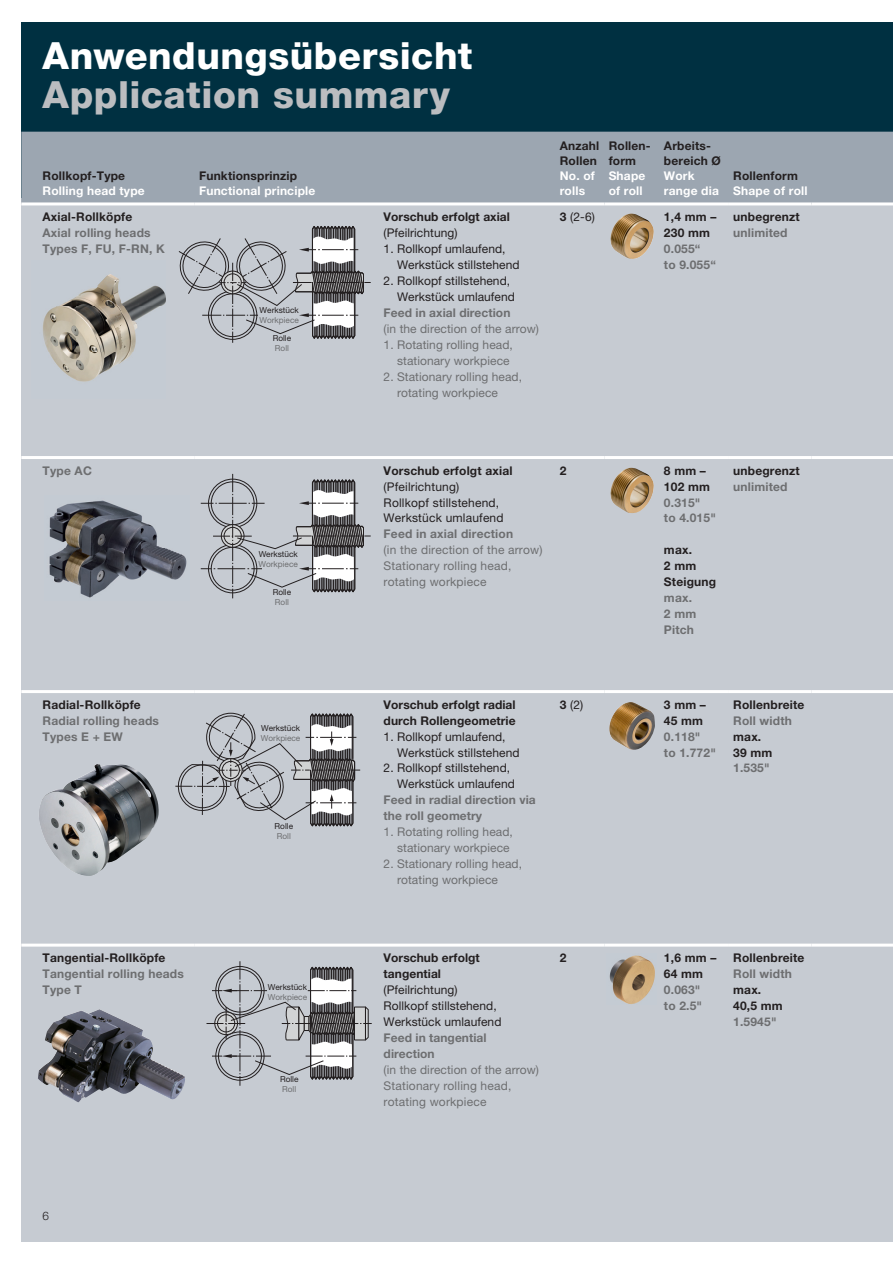
<style>
.page{position:relative;width:893px;height:1263px;background:#fff}
.page>*{position:absolute;margin:0;border:0;box-sizing:border-box;transform-origin:0 0}
.t1{font:800 37.5px "Helvetica Neue LT Pro";letter-spacing:.015em;color:#fff}
.t2{font:800 37.5px "Helvetica Neue LT Pro";letter-spacing:.015em;color:#bbbdc0}
.t3{font:700 12px/15.9px "Helvetica Neue LT Pro";letter-spacing:.015em;color:#231f20}
.t4{font:12px/15.9px "Helvetica Neue LT Pro";letter-spacing:.005em;color:#6d6e70}
.t5{font:700 12px/15.9px "Helvetica Neue LT Pro";letter-spacing:.015em;color:#6d6e70}
.t6{font:12px/15.9px "Helvetica Neue LT Pro";letter-spacing:.005em;color:#231f20}
.t7{font:700 12px/15px "Helvetica Neue LT Pro";letter-spacing:.015em;color:#fff}
.t8{font:8.25px "Helvetica Neue LT Pro";color:#231f20}
.t9{font:8.25px "Helvetica Neue LT Pro";color:#6d6e70}
.s1{font-weight:700}
</style>
<div class="page">
<div style="left:21px;top:22px;width:872px;height:1219px;background:#003041"></div>
<div style="left:21px;top:198px;width:872px;height:1044px;background:#c6cbd2"></div>
<img style="left:39px;top:764px;width:120px;height:112px">
<svg style="left:206px;top:961px;width:166px;height:125px"></svg>
<img style="left:38px;top:1009px;width:147px;height:93px">
<svg style="left:175px;top:712px;width:185px;height:115px"></svg>
<svg style="left:178px;top:226px;width:193px;height:117px"></svg>
<svg style="left:201px;top:474px;width:170px;height:124px"></svg>
<div style="left:21px;top:132px;width:872px;height:70px;background:#9ca6b1"></div>
<hr style="left:21px;top:202px;width:174px;height:3px;background:#fff">
<hr style="left:195px;top:202px;width:409px;height:3px;background:#fff">
<hr style="left:604px;top:202px;width:125px;height:3px;background:#fff">
<hr style="left:729px;top:202px;width:82px;height:3px;background:#fff">
<hr style="left:811px;top:202px;width:82px;height:3px;background:#fff">
<hr style="left:21px;top:456px;width:174px;height:3px;background:#fff">
<hr style="left:195px;top:456px;width:409px;height:3px;background:#fff">
<hr style="left:604px;top:456px;width:125px;height:3px;background:#fff">
<hr style="left:729px;top:456px;width:82px;height:3px;background:#fff">
<hr style="left:811px;top:456px;width:82px;height:3px;background:#fff">
<hr style="left:21px;top:690px;width:174px;height:3px;background:#fff">
<hr style="left:195px;top:690px;width:409px;height:3px;background:#fff">
<hr style="left:604px;top:690px;width:125px;height:3px;background:#fff">
<hr style="left:729px;top:690px;width:82px;height:3px;background:#fff">
<hr style="left:811px;top:690px;width:82px;height:3px;background:#fff">
<hr style="left:21px;top:943px;width:174px;height:3px;background:#fff">
<hr style="left:195px;top:943px;width:409px;height:3px;background:#fff">
<hr style="left:604px;top:943px;width:125px;height:3px;background:#fff">
<hr style="left:729px;top:943px;width:82px;height:3px;background:#fff">
<hr style="left:811px;top:943px;width:82px;height:3px;background:#fff">
<img style="left:610px;top:214px;width:44px;height:45px">
<img style="left:610px;top:468px;width:44px;height:45px">
<img style="left:609px;top:702px;width:46px;height:48px">
<img style="left:609px;top:955px;width:46px;height:49px">
<img style="left:49px;top:500px;width:138px;height:98px">
<img style="left:43px;top:274px;width:123px;height:108px">
<h1 class="t1" style="left:42px;top:42px;width:431px">Anwendungsübersicht</h1>
<h1 class="t2" style="left:42px;top:81px;width:409px">Application summary</h1>
<p class="t3" style="left:43px;top:169px;width:84px">Rollkopf-Type</p>
<p class="t7" style="left:43px;top:185px;width:104px">Rolling head type</p>
<p class="t3" style="left:43px;top:210px;width:91px">Axial-Rollköpfe</p>
<p class="t5" style="left:43px;top:226px;width:124px">Axial rolling heads<br>Types F, FU, F-RN, K</p>
<p class="t3" style="left:199px;top:169px;width:100px">Funktionsprinzip</p>
<p class="t7" style="left:199px;top:185px;width:118px">Functional principle</p>
<p class="t8" style="left:260px;top:307px;width:41px">Werkstück</p>
<p class="t9" style="left:259px;top:317px;width:41px">Workpiece</p>
<p class="t8" style="left:273px;top:335px;width:20px">Rolle</p>
<p class="t9" style="left:275px;top:345px;width:16px">Roll</p>
<p class="t3" style="left:384px;top:210px;width:128px">Vorschub erfolgt axial</p>
<p class="t6" style="left:384px;top:226px;width:75px">(Pfeilrichtung)</p>
<p class="t6" style="left:397px;top:242px;width:124px;text-indent:-14px">1. Rollkopf umlaufend,<br>Werkstück stillstehend</p>
<p class="t6" style="left:397px;top:274px;width:119px;text-indent:-14px">2. Rollkopf stillstehend,<br>Werkstück umlaufend</p>
<p class="t5" style="left:384px;top:306px;width:128px">Feed in axial direction</p>
<p class="t4" style="left:384px;top:322px;width:157px">(in the direction of the arrow)</p>
<p class="t4" style="left:384px;top:338px;width:131px;text-align:right">1. Rotating rolling head, stationary workpiece</p>
<p class="t4" style="left:397px;top:369px;width:126px;text-indent:-14px">2. Stationary rolling head, rotating workpiece</p>
<p class="t3" style="left:560px;top:140px;width:41px;line-height:15px">Anzahl<br>Rollen</p>
<p class="t7" style="left:560px;top:170px;width:37px">No. of rolls</p>
<p class="t3" style="left:609px;top:140px;width:44px;line-height:15px">Rollen&shy;form</p>
<p class="t7" style="left:609px;top:170px;width:38px">Shape of roll</p>
<p class="t3" style="left:664px;top:140px;width:58px;line-height:15px">Arbeits&shy;bereich Ø</p>
<p class="t7" style="left:664px;top:170px;width:56px">Work range dia</p>
<p class="t3" style="left:733px;top:169px;width:66px">Rollenform</p>
<p class="t7" style="left:733px;top:185px;width:76px">Shape of roll</p>
<p class="t6" style="left:560px;top:210px;width:37px"><span class="s1">3</span> (2-6)</p>
<p class="t3" style="left:664px;top:210px;width:54px">1,4 mm –<br>230 mm</p>
<p class="t5" style="left:664px;top:242px;width:53px">0.055“<br>to 9.055“</p>
<p class="t3" style="left:733px;top:210px;width:68px">unbegrenzt</p>
<p class="t5" style="left:733px;top:226px;width:56px">unlimited</p>
<p class="t5" style="left:43px;top:464px;width:51px">Type AC</p>
<p class="t3" style="left:384px;top:464px;width:130px">Vorschub erfolgt axial</p>
<p class="t6" style="left:384px;top:479px;width:121px">(Pfeilrichtung)<br>Rollkopf stillstehend,<br>Werkstück umlaufend</p>
<p class="t5" style="left:384px;top:527px;width:131px">Feed in axial direction</p>
<p class="t4" style="left:384px;top:543px;width:160px">(in the direction of the arrow)<br>Stationary rolling head, rotating workpiece</p>
<p class="t8" style="left:259px;top:551px;width:41px">Werkstück</p>
<p class="t9" style="left:258px;top:561px;width:41px">Workpiece</p>
<p class="t8" style="left:273px;top:589px;width:20px">Rolle</p>
<p class="t9" style="left:275px;top:599px;width:16px">Roll</p>
<p class="t3" style="left:560px;top:464px;width:8px">2</p>
<p class="t3" style="left:664px;top:464px;width:47px">8 mm –<br>102 mm</p>
<p class="t5" style="left:664px;top:495px;width:53px">0.315"<br>to 4.015"</p>
<p class="t3" style="left:664px;top:543px;width:54px">max.<br>2 mm<br>Steigung</p>
<p class="t5" style="left:664px;top:591px;width:34px">max.<br>2 mm<br>Pitch</p>
<p class="t3" style="left:733px;top:464px;width:68px">unbegrenzt</p>
<p class="t5" style="left:733px;top:480px;width:56px">unlimited</p>
<p class="t3" style="left:43px;top:698px;width:100px">Radial-Rollköpfe</p>
<p class="t5" style="left:43px;top:713px;width:118px">Radial rolling heads<br>Types E + EW</p>
<p class="t8" style="left:261px;top:725px;width:41px">Werkstück</p>
<p class="t9" style="left:261px;top:735px;width:41px">Workpiece</p>
<p class="t8" style="left:275px;top:823px;width:20px">Rolle</p>
<p class="t9" style="left:277px;top:833px;width:16px">Roll</p>
<p class="t3" style="left:384px;top:698px;width:134px">Vorschub erfolgt radial durch Rollengeometrie</p>
<p class="t6" style="left:397px;top:729px;width:124px;text-indent:-14px">1. Rollkopf umlaufend,<br>Werkstück stillstehend</p>
<p class="t6" style="left:397px;top:761px;width:119px;text-indent:-14px">2. Rollkopf stillstehend,<br>Werkstück umlaufend</p>
<p class="t5" style="left:384px;top:793px;width:154px">Feed in radial direction via the roll geometry</p>
<p class="t4" style="left:384px;top:825px;width:131px;text-align:right">1. Rotating rolling head, stationary workpiece</p>
<p class="t4" style="left:397px;top:857px;width:126px;text-indent:-14px">2. Stationary rolling head, rotating workpiece</p>
<p class="t6" style="left:560px;top:698px;width:25px"><span class="s1">3</span> (2)</p>
<p class="t3" style="left:664px;top:698px;width:43px">3 mm –<br>45 mm</p>
<p class="t5" style="left:664px;top:729px;width:53px">0.118"<br>to 1.772"</p>
<p class="t3" style="left:733px;top:698px;width:73px">Rollenbreite</p>
<p class="t5" style="left:733px;top:713px;width:60px">Roll width</p>
<p class="t3" style="left:733px;top:729px;width:41px">max.<br>39 mm</p>
<p class="t5" style="left:733px;top:761px;width:38px">1.535"</p>
<p class="t3" style="left:43px;top:951px;width:124px">Tangential-Rollköpfe</p>
<p class="t5" style="left:43px;top:967px;width:143px">Tangential rolling heads<br>Type T</p>
<p class="t8" style="left:268px;top:984px;width:41px">Werkstück</p>
<p class="t9" style="left:268px;top:994px;width:41px">Workpiece</p>
<p class="t8" style="left:280px;top:1076px;width:20px">Rolle</p>
<p class="t9" style="left:282px;top:1086px;width:16px">Roll</p>
<p class="t3" style="left:384px;top:951px;width:98px">Vorschub erfolgt tangential</p>
<p class="t6" style="left:384px;top:983px;width:119px">(Pfeilrichtung)<br>Rollkopf stillstehend,<br>Werkstück umlaufend</p>
<p class="t5" style="left:384px;top:1031px;width:104px">Feed in tangential direction</p>
<p class="t4" style="left:384px;top:1063px;width:157px">(in the direction of the arrow)<br>Stationary rolling head, rotating workpiece</p>
<p class="t3" style="left:560px;top:951px;width:8px">2</p>
<p class="t3" style="left:664px;top:951px;width:54px">1,6 mm –<br>64 mm</p>
<p class="t5" style="left:664px;top:983px;width:40px">0.063" to 2.5"</p>
<p class="t3" style="left:733px;top:951px;width:73px">Rollenbreite</p>
<p class="t5" style="left:733px;top:967px;width:60px">Roll width</p>
<p class="t3" style="left:733px;top:983px;width:51px">max.<br>40,5 mm</p>
<p class="t5" style="left:733px;top:1015px;width:45px">1.5945"</p>
</div>
